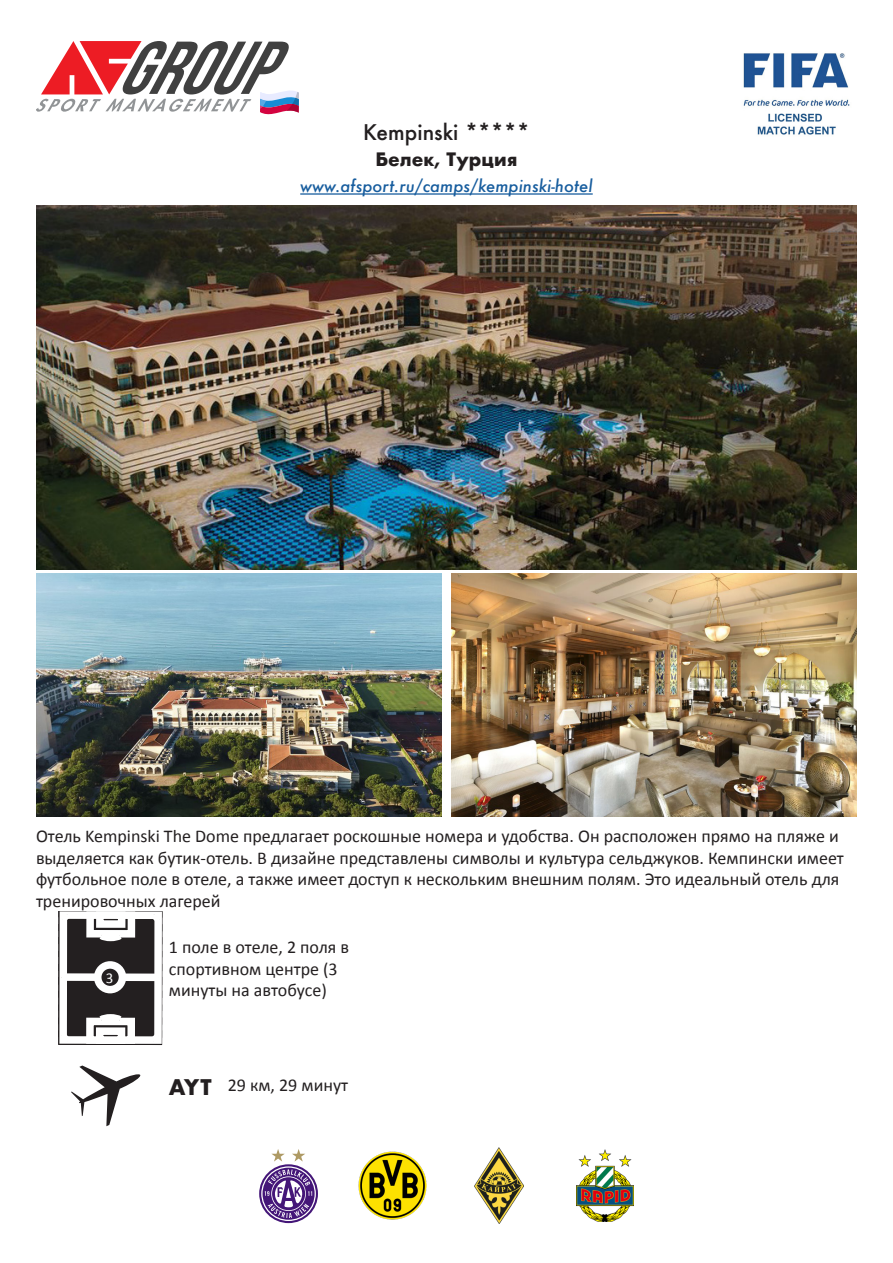
<style>
.page{position:relative;width:893px;height:1263px;background:#fff}
.page>*{position:absolute;margin:0;border:0;box-sizing:border-box;transform-origin:0 0}
.t1{font:500 21px "Futura";color:#231f20}
.t2{font:700 21px "Futura";color:#231f20}
.t3{font:18px/21.6px "Calibri";color:#231f20}
.t4{font:700 18px "Futura";color:#231f20}
.t5{font:italic 500 16.5px "Futura";color:#175d9e}
.t6{font:15px "Calibri";color:#fff}
</style>
<div class="page">
<img style="left:743px;top:53px;width:107px;height:82px">
<svg style="left:36px;top:41px;width:263px;height:74px"></svg>
<hr style="left:300px;top:193px;width:293px;height:2px;background:#175d9e">
<img style="left:36px;top:205px;width:821px;height:365px">
<img style="left:36px;top:574px;width:405px;height:243px">
<img style="left:452px;top:574px;width:405px;height:243px">
<svg style="left:72px;top:1066px;width:69px;height:60px"></svg>
<svg style="left:58px;top:911px;width:105px;height:134px"></svg>
<img style="left:358px;top:1151px;width:69px;height:69px">
<img style="left:474px;top:1147px;width:49px;height:77px">
<img style="left:576px;top:1150px;width:57px;height:71px">
<svg style="left:259px;top:1149px;width:59px;height:74px"></svg>
<p class="t1" style="left:363px;top:117px;width:168px">Kempinski *****</p>
<p class="t4" style="left:376px;top:146px;width:143px">Белек, Турция</p>
<p class="t5" style="left:300px;top:175px;width:294px">www.afsport.ru/camps/kempinski-hotel</p>
<p class="t3" style="left:36px;top:825px;width:809px">Отель Kempinski The Dome предлагает роскошные номера и удобства. Он расположен прямо на пляже и выделяется как бутик-отель. В дизайне представлены символы и культура сельджуков. Кемпински имеет футбольное поле в отеле, а также имеет доступ к нескольким внешним полям. Это идеальный отель для тренировочных лагерей</p>
<p class="t3" style="left:169px;top:936px;width:182px">1 поле в отеле, 2 поля в спортивном центре (3 минуты на автобусе)</p>
<p class="t6" style="left:106px;top:967px;width:9px">3</p>
<p class="t2" style="left:169px;top:1072px;width:44px">AYT</p>
<p class="t3" style="left:228px;top:1074px;width:122px">29 км, 29 минут</p>
</div>
